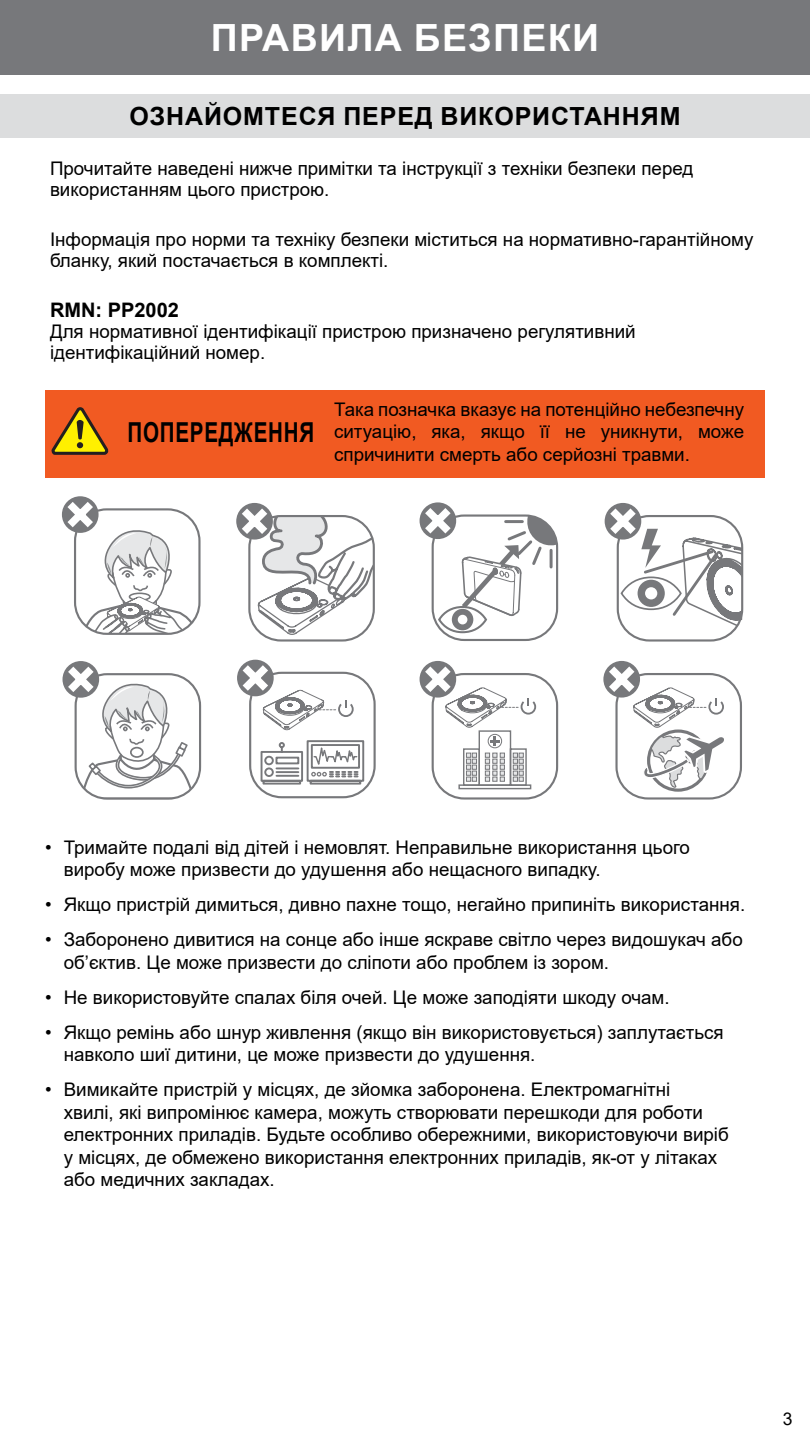
<style>
.page{position:relative;width:810px;height:1440px;background:#fff}
.page>*{position:absolute;margin:0;border:0;box-sizing:border-box;transform-origin:0 0}
.t1{font:700 37.5px "Arial";letter-spacing:.035em;color:#fff}
.t2{font:700 27.5px "Arial";letter-spacing:.035em;color:#000;scale:.75 1}
.t3{font:700 25px "Arial";letter-spacing:.035em;color:#000}
.t4{font:700 20px "Arial";color:#000}
.t5{font:18.75px/22.5px "Arial";color:#000}
.t6{font:17.5px "Arial";color:#000}
</style>
<div class="page">
<div style="left:0;top:0;width:810px;height:75px;background:#77787b"></div>
<div style="left:0;top:94px;width:810px;height:44px;background:#dcddde"></div>
<div style="left:45px;top:390px;width:720px;height:87px;background:#f15a22"></div>
<svg style="left:52px;top:407px;width:56px;height:48px"></svg>
<div style="left:249px;top:672px;width:127px;height:126px;border:2px solid #77787b;border-radius:32px"></div>
<svg style="left:237px;top:659px;width:117px;height:72px"></svg>
<svg style="left:260px;top:740px;width:105px;height:45px"></svg>
<div style="left:432px;top:673px;width:126px;height:127px;border:2px solid #77787b;border-radius:32px"></div>
<div style="left:458px;top:784px;width:73px;height:5px;border:1px solid #77787b"></div>
<svg style="left:419px;top:661px;width:117px;height:126px"></svg>
<svg style="left:61px;top:496px;width:135px;height:138px"></svg>
<svg style="left:236px;top:503px;width:138px;height:134px"></svg>
<div style="left:432px;top:514px;width:126px;height:127px;border:2px solid #77787b;border-radius:32px"></div>
<div style="left:438px;top:606px;width:49px;height:27px;border:2px solid #77787b;border-radius:50%"></div>
<div style="left:452px;top:609px;width:21px;height:21px;background:#77787b;border-radius:50%"></div>
<div style="left:458px;top:615px;width:9px;height:9px;background:#fff;border-radius:50%"></div>
<svg style="left:419px;top:502px;width:138px;height:115px"></svg>
<svg style="left:604px;top:503px;width:138px;height:125px"></svg>
<div style="left:75px;top:673px;width:126px;height:127px;border:2px solid #77787b;border-radius:32px"></div>
<svg style="left:62px;top:661px;width:132px;height:138px"></svg>
<div style="left:615px;top:673px;width:127px;height:127px;border:2px solid #77787b;border-radius:32px"></div>
<div style="left:647px;top:730px;width:62px;height:62px;border:3px solid #77787b;border-radius:50%"></div>
<svg style="left:644px;top:735px;width:80px;height:54px"></svg>
<svg style="left:603px;top:661px;width:121px;height:67px"></svg>
<h1 class="t1" style="left:211px;top:12px;width:389px">ПРАВИЛА БЕЗПЕКИ</h1>
<h3 class="t3" style="left:129px;top:98px;width:553px">ОЗНАЙОМТЕСЯ ПЕРЕД ВИКОРИСТАННЯМ</h3>
<p class="t5" style="left:50px;top:158px;width:645px;line-height:21.2px">Прочитайте наведені нижче примітки та інструкції з техніки безпеки перед використанням цього пристрою.</p>
<p class="t5" style="left:50px;top:228px;width:705px;line-height:21.2px">Інформація про норми та техніку безпеки міститься на нормативно-гарантійному бланку, який постачається в комплекті.</p>
<p class="t4" style="left:50px;top:295px;width:130px">RMN: PP2002</p>
<p class="t5" style="left:50px;top:321px;width:587px;line-height:21.2px">Для нормативної ідентифікації пристрою призначено регулятивний ідентифікаційний номер.</p>
<h2 class="t2" style="left:128px;top:413px;width:250px">ПОПЕРЕДЖЕННЯ</h2>
<p class="t5" style="left:334px;top:398px;width:411px;text-align:justify">Така позначка вказує на потенційно небезпечну ситуацію, яка, якщо її не уникнути, може спричинити смерть або серйозні травми.</p>
<p class="t5" style="left:64px;top:836px;width:628px;text-indent:-19px">• Тримайте подалі від дітей і немовлят. Неправильне використання цього виробу може призвести до удушення або нещасного випадку.</p>
<p class="t5" style="left:45px;top:893px;width:702px">• Якщо пристрій димиться, дивно пахне тощо, негайно припиніть використання.</p>
<p class="t5" style="left:64px;top:928px;width:681px;text-indent:-19px">• Заборонено дивитися на сонце або інше яскраве світло через видошукач або об’єктив. Це може призвести до сліпоти або проблем із зором.</p>
<p class="t5" style="left:45px;top:986px;width:626px">• Не використовуйте спалах біля очей. Це може заподіяти шкоду очам.</p>
<p class="t5" style="left:64px;top:1021px;width:661px;text-indent:-19px">• Якщо ремінь або шнур живлення (якщо він використовується) заплутається навколо шиї дитини, це може призвести до удушення.</p>
<p class="t5" style="left:64px;top:1078px;width:667px;text-indent:-19px">• Вимикайте пристрій у місцях, де зйомка заборонена. Електромагнітні<br>хвилі, які випромінює камера, можуть створювати перешкоди для роботи електронних приладів. Будьте особливо обережними, використовуючи виріб у місцях, де обмежено використання електронних приладів, як-от у літаках або медичних закладах.</p>
<p class="t6" style="left:783px;top:1406px;width:11px">3</p>
</div>
